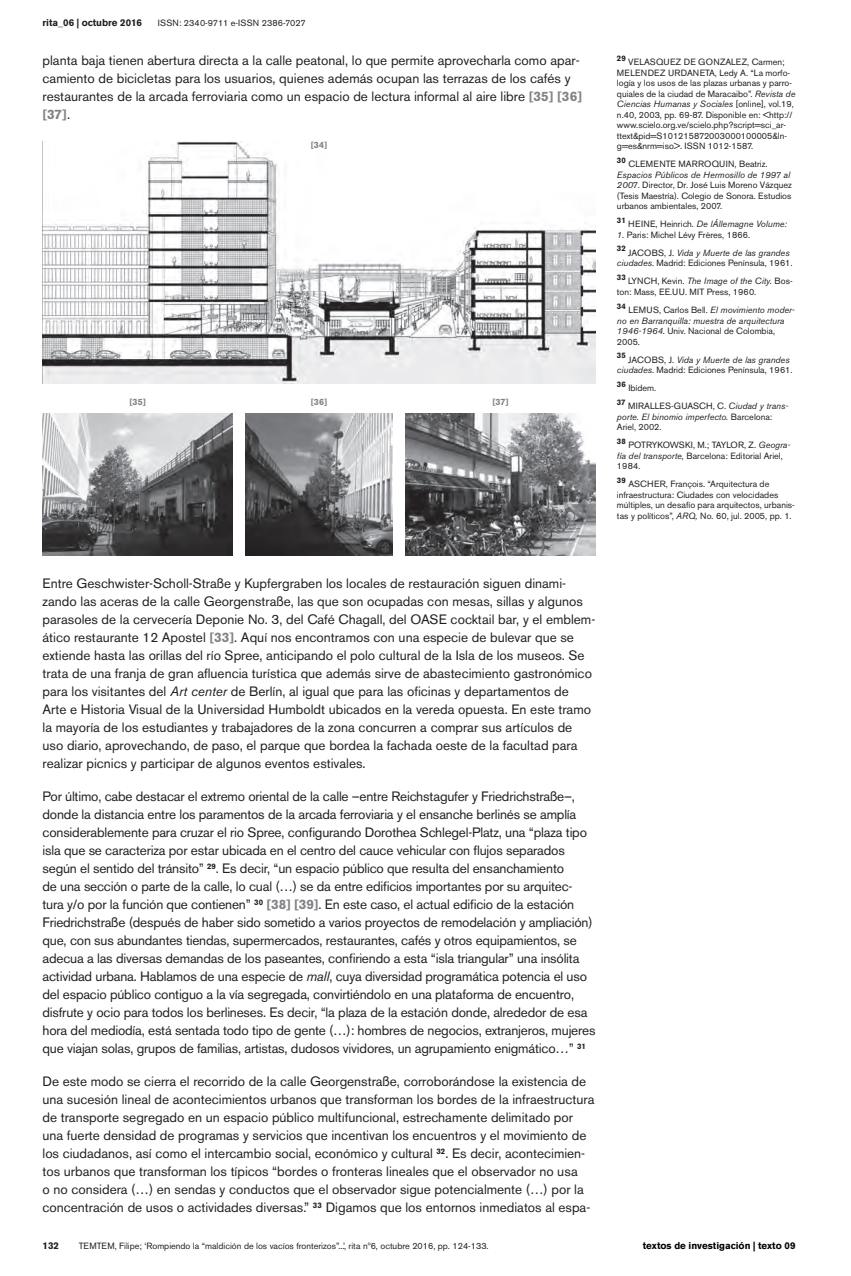
<style>
.page{position:relative;width:851px;height:1276px;background:#fff}
.page>*{position:absolute;margin:0;border:0;box-sizing:border-box;transform-origin:0 0}
.t1{font:13.5px/18px "Akzidenz Grotesk BE";color:#231f20}
.t2{font:700 9.75px "Akzidenz Grotesk BE";color:#000}
.t3{font:700 9.75px "Akzidenz Grotesk BE";color:#231f20}
.t4{font:9px/10.5px "Akzidenz Grotesk BE";color:#231f20}
.t5{font:italic 9px/10.5px "Akzidenz Grotesk BE";color:#231f20}
.t6{font:9px "Akzidenz Grotesk BE";letter-spacing:.02em;color:#231f20}
.t7{font:700 9px "Akzidenz Grotesk BE";letter-spacing:.01em;color:#808285}
.t8{font:700 7.8px "Akzidenz Grotesk BE";color:#231f20}
.s1{font-weight:700;color:#808285}
.s2{font-style:italic}
.s3{font-style:normal}
</style>
<div class="page">
<img style="left:43px;top:142px;width:552px;height:241px">
<img style="left:43px;top:413px;width:190px;height:142px">
<img style="left:245px;top:413px;width:147px;height:142px">
<img style="left:405px;top:413px;width:190px;height:142px">
<p class="t3" style="left:43px;top:17px;width:101px">rita_06 | octubre 2016</p>
<p class="t6" style="left:158px;top:17px;width:149px">ISSN: 2340-9711 e-ISSN 2386-7027</p>
<p class="t1" style="left:43px;top:52px;width:541px">planta baja tienen abertura directa a la calle peatonal, lo que permite aprovecharla como apar&shy;camiento de bicicletas para los usuarios, quienes además ocupan las terrazas de los cafés y restaurantes de la arcada ferroviaria como un espacio de lectura informal al aire libre <span class="s1">[35] [36] [37]</span>.</p>
<p class="t7" style="left:311px;top:140px;width:18px">[34]</p>
<p class="t7" style="left:129px;top:396px;width:18px">[35]</p>
<p class="t7" style="left:311px;top:396px;width:18px">[36]</p>
<p class="t7" style="left:492px;top:396px;width:18px">[37]</p>
<p class="t8" style="left:617px;top:54px;width:10px">29</p>
<p class="t4" style="left:617px;top:57px;width:180px;text-indent:11px">VELASQUEZ DE GONZALEZ, Carmen; MELENDEZ URDANETA, Ledy A. “La morfo&shy;logía y los usos de las plazas urbanas y parro&shy;quiales de la ciudad de Maracaibo”. <span class="s2">Revista de Ciencias Humanas y Sociales</span> [online], vol.19, n.40, 2003, pp. 69-87. Disponible en: &lt;http:// www.scielo.org.ve/scielo.php?script=sci_ar&shy;ttext&amp;pid=S101215872003000100005&amp;ln&shy;g=es&amp;nrm=iso&gt;. ISSN 1012-1587.</p>
<p class="t8" style="left:617px;top:156px;width:11px">30</p>
<p class="t4" style="left:628px;top:159px;width:141px">CLEMENTE MARROQUIN, Beatriz.</p>
<p class="t4" style="left:617px;top:170px;width:176px"><span class="s2">Espacios Públicos de Hermosillo de 1997 al 2007</span>. Director, Dr. José Luis Moreno Vázquez (Tesis Maestría). Colegio de Sonora. Estudios urbanos ambientales, 2007.</p>
<p class="t8" style="left:617px;top:216px;width:10px">31</p>
<p class="t5" style="left:628px;top:219px;width:160px"><span class="s3">HEINE, Heinrich.</span> De lÁllemagne Volume:</p>
<p class="t4" style="left:617px;top:230px;width:135px"><span class="s2">1.</span> Paris: Michel Lévy Frères, 1866.</p>
<p class="t8" style="left:617px;top:244px;width:10px">32</p>
<p class="t4" style="left:617px;top:248px;width:177px;text-indent:11px">JACOBS, J. <span class="s2">Vida y Muerte de las grandes ciudades</span>. Madrid: Ediciones Península, 1961.</p>
<p class="t8" style="left:617px;top:273px;width:10px">33</p>
<p class="t4" style="left:617px;top:276px;width:177px;text-indent:11px">LYNCH, Kevin. <span class="s2">The Image of the City.</span> Bos&shy;ton: Mass, EE.UU. MIT Press, 1960.</p>
<p class="t8" style="left:617px;top:301px;width:11px">34</p>
<p class="t5" style="left:617px;top:304px;width:179px;text-indent:11px"><span class="s3">LEMUS, Carlos Bell.</span> El movimiento moder&shy;no en Barranquilla: muestra de arquitectura 1946-1964<span class="s3">. Univ. Nacional de Colombia, 2005.</span></p>
<p class="t8" style="left:617px;top:351px;width:10px">35</p>
<p class="t4" style="left:617px;top:354px;width:177px;text-indent:11px">JACOBS, J. <span class="s2">Vida y Muerte de las grandes ciudades</span>. Madrid: Ediciones Península, 1961.</p>
<p class="t8" style="left:617px;top:379px;width:11px">36</p>
<p class="t4" style="left:628px;top:383px;width:29px">Ibídem.</p>
<p class="t8" style="left:617px;top:397px;width:10px">37</p>
<p class="t4" style="left:617px;top:401px;width:173px;text-indent:11px">MIRALLES-GUASCH, C. <span class="s2">Ciudad y trans&shy;porte. El binomio imperfecto.</span> Barcelona:<br>Ariel, 2002.</p>
<p class="t8" style="left:617px;top:436px;width:11px">38</p>
<p class="t4" style="left:617px;top:440px;width:175px;text-indent:11px">POTRYKOWSKI, M.; TAYLOR, Z. <span class="s2">Geogra&shy;fía del transporte,</span> Barcelona: Editorial Ariel,<br>1984.</p>
<p class="t8" style="left:617px;top:475px;width:11px">39</p>
<p class="t4" style="left:617px;top:479px;width:179px;text-indent:11px">ASCHER, François. “Arquitectura de infraestructura: Ciudades con velocidades múltiples, un desafío para arquitectos, urbanis&shy;tas y políticos”, <span class="s2">ARQ,</span> No. 60, jul. 2005, pp. 1.</p>
<p class="t1" style="left:43px;top:574px;width:554px">Entre Geschwister-Scholl-Straße y Kupfergraben los locales de restauración siguen dinami&shy;zando las aceras de la calle Georgenstraße, las que son ocupadas con mesas, sillas y algunos parasoles de la cervecería Deponie No. 3, del Café Chagall, del OASE cocktail bar, y el emblem&shy;ático restaurante 12 Apostel <span class="s1">[33]</span>. Aquí nos encontramos con una especie de bulevar que se extiende hasta las orillas del río Spree, anticipando el polo cultural de la Isla de los museos. Se trata de una franja de gran afluencia turística que además sirve de abastecimiento gastronómico para los visitantes del <span class="s2">Art center</span> de Berlín, al igual que para las oficinas y departamentos de Arte e Historia Visual de la Universidad Humboldt ubicados en la vereda opuesta. En este tramo la mayoría de los estudiantes y trabajadores de la zona concurren a comprar sus artículos de uso diario, aprovechando, de paso, el parque que bordea la fachada oeste de la facultad para realizar picnics y participar de algunos eventos estivales.</p>
<p class="t1" style="left:43px;top:787px;width:554px">Por último, cabe destacar el extremo oriental de la calle –entre Reichstagufer y Friedrichstraße–, donde la distancia entre los paramentos de la arcada ferroviaria y el ensanche berlinés se amplía considerablemente para cruzar el rio Spree, configurando Dorothea Schlegel-Platz, una “plaza tipo isla que se caracteriza por estar ubicada en el centro del cauce vehicular con flujos separados según el sentido del tránsito” <sup>29</sup>. Es decir, “un espacio público que resulta del ensanchamiento<br>de una sección o parte de la calle, lo cual (…) se da entre edificios importantes por su arquitec&shy;tura y/o por la función que contienen” <sup>30</sup> <span class="s1">[38] [39]</span>. En este caso, el actual edificio de la estación Friedrichstraße (después de haber sido sometido a varios proyectos de remodelación y ampliación) que, con sus abundantes tiendas, supermercados, restaurantes, cafés y otros equipamientos, se adecua a las diversas demandas de los paseantes, confiriendo a esta “isla triangular” una insólita actividad urbana. Hablamos de una especie de <span class="s2">mall</span>, cuya diversidad programática potencia el uso del espacio público contiguo a la vía segregada, convirtiéndolo en una plataforma de encuentro, disfrute y ocio para todos los berlineses. Es decir, “la plaza de la estación donde, alrededor de esa hora del mediodía, está sentada todo tipo de gente (…): hombres de negocios, extranjeros, mujeres que viajan solas, grupos de familias, artistas, dudosos vividores, un agrupamiento enigmático…” <sup>31</sup></p>
<p class="t1" style="left:43px;top:1072px;width:553px">De este modo se cierra el recorrido de la calle Georgenstraße, corroborándose la existencia de una sucesión lineal de acontecimientos urbanos que transforman los bordes de la infraestructura de transporte segregado en un espacio público multifuncional, estrechamente delimitado por una fuerte densidad de programas y servicios que incentivan los encuentros y el movimiento de los ciudadanos, así como el intercambio social, económico y cultural <sup>32</sup>. Es decir, acontecimien&shy;tos urbanos que transforman los típicos “bordes o fronteras lineales que el observador no usa<br>o no considera (…) en sendas y conductos que el observador sigue potencialmente (…) por la concentración de usos o actividades diversas.” <sup>33</sup> Digamos que los entornos inmediatos al espa-</p>
<p class="t3" style="left:43px;top:1240px;width:18px">132</p>
<p class="t4" style="left:79px;top:1240px;width:411px">TEMTEM, Filipe; ‘Rompiendo la “maldición de los vacíos fronterizos”...’, rita nº6, octubre 2016, pp. 124-133.</p>
<p class="t2" style="left:642px;top:1240px;width:154px">textos de investigación | texto 09</p>
</div>
